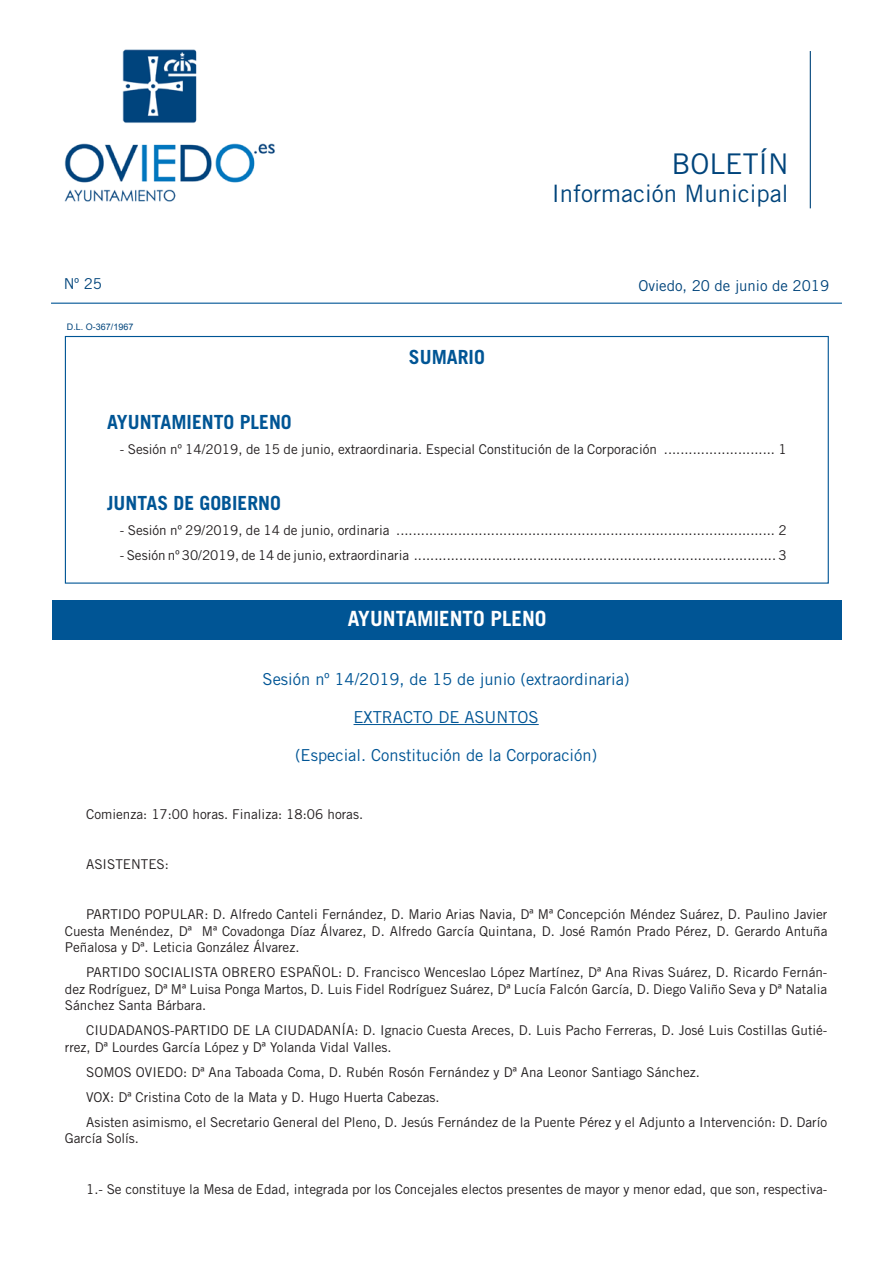
<style>
.page{position:relative;width:893px;height:1263px;background:#fff}
.page>*{position:absolute;margin:0;border:0;box-sizing:border-box;transform-origin:0 0}
.t1{font:28.5px "Trade Gothic LT Std";color:#00447b}
.t2{font:24px "Trade Gothic LT Std";color:#00447b}
.SECCIONES{font:700 21px "Trade Gothic LT Std";color:#fff}
.TITULOS_SUMARIO_trad{font:700 19.5px "Trade Gothic LT Std";color:#005595}
.TÍTULOS_ANUNCIOS_tra{font:700 19.5px "Trade Gothic LT Std";color:#005595}
.SESIONES_trade{font:16.5px "Trade Gothic LT Std";color:#005595}
.EXTRACTO_DE_ACUERDOS{font:16.5px "Trade Gothic LT Std";color:#005595}
.t3{font:15px "Trade Gothic LT Std";color:#00447b}
.TEXTO_BIM_trade{font:13.5px/16.5px "Trade Gothic LT Std";color:#231f20;text-align:justify}
.t4{font:9px "Arial";color:#00447b}
</style>
<div class="page">
<hr style="left:810px;top:51px;width:1px;height:157px;background:#00447b">
<hr style="left:51px;top:303px;width:791px;height:1px;background:#005595">
<img style="left:64px;top:49px;width:211px;height:153px">
<div style="left:65px;top:336px;width:764px;height:248px;border:1px solid #005595"></div>
<hr style="left:354px;top:724px;width:185px;height:1px;background:#005595">
<div style="left:52px;top:601px;width:790px;height:39px;background:#005595"></div>
<p class="t3" style="left:64px;top:275px;width:40px">Nº 25</p>
<p class="t4" style="left:67px;top:321px;width:68px">D.L. O-367/1967</p>
<p class="TÍTULOS_ANUNCIOS_tra" style="left:409px;top:345px;width:77px">SUMARIO</p>
<p class="t1" style="left:671px;top:146px;width:119px">BOLETÍN</p>
<p class="t2" style="left:552px;top:179px;width:238px">Información Municipal</p>
<p class="t3" style="left:638px;top:277px;width:192px">Oviedo, 20 de junio de 2019</p>
<p class="TITULOS_SUMARIO_trad" style="left:107px;top:410px;width:186px">AYUNTAMIENTO PLENO</p>
<p class="TEXTO_BIM_trade" style="left:120px;top:440px;width:668px">- Sesión nº 14/2019, de 15 de junio, extraordinaria. Especial Constitución de la Corporación ........................... 1</p>
<p class="TITULOS_SUMARIO_trad" style="left:107px;top:491px;width:175px">JUNTAS DE GOBIERNO</p>
<p class="TEXTO_BIM_trade" style="left:120px;top:521px;width:668px">- Sesión nº 29/2019, de 14 de junio, ordinaria ............................................................................................ 2</p>
<p class="TEXTO_BIM_trade" style="left:120px;top:546px;width:668px">- Sesión nº 30/2019, de 14 de junio, extraordinaria ........................................................................................ 3</p>
<p class="SECCIONES" style="left:348px;top:605px;width:200px">AYUNTAMIENTO PLENO</p>
<p class="SESIONES_trade" style="left:263px;top:669px;width:368px">Sesión nº 14/2019, de 15 de junio (extraordinaria)</p>
<p class="EXTRACTO_DE_ACUERDOS" style="left:354px;top:707px;width:187px">EXTRACTO DE ASUNTOS</p>
<p class="SESIONES_trade" style="left:295px;top:745px;width:304px">(Especial. Constitución de la Corporación)</p>
<p class="TEXTO_BIM_trade" style="left:86px;top:806px;width:279px">Comienza: 17:00 horas. Finaliza: 18:06 horas.</p>
<p class="TEXTO_BIM_trade" style="left:86px;top:856px;width:84px">ASISTENTES:</p>
<p class="TEXTO_BIM_trade" style="left:65px;top:906px;width:764px;text-indent:21px">PARTIDO POPULAR: D. Alfredo Canteli Fernández, D. Mario Arias Navia, Dª Mª Concepción Méndez Suárez, D. Paulino Javier Cuesta Menéndez, Dª Mª Covadonga Díaz Álvarez, D. Alfredo García Quintana, D. José Ramón Prado Pérez, D. Gerardo Antuña Peñalosa y Dª. Leticia González Álvarez.</p>
<p class="TEXTO_BIM_trade" style="left:65px;top:964px;width:764px;text-indent:21px">PARTIDO SOCIALISTA OBRERO ESPAÑOL: D. Francisco Wenceslao López Martínez, Dª Ana Rivas Suárez, D. Ricardo Fernán&shy;dez Rodríguez, Dª Mª Luisa Ponga Martos, D. Luis Fidel Rodríguez Suárez, Dª Lucía Falcón García, D. Diego Valiño Seva y Dª Natalia Sánchez Santa Bárbara.</p>
<p class="TEXTO_BIM_trade" style="left:65px;top:1022px;width:764px;text-indent:21px">CIUDADANOS-PARTIDO DE LA CIUDADANÍA: D. Ignacio Cuesta Areces, D. Luis Pacho Ferreras, D. José Luis Costillas Gutié&shy;rrez, Dª Lourdes García López y Dª Yolanda Vidal Valles.</p>
<p class="TEXTO_BIM_trade" style="left:86px;top:1064px;width:615px">SOMOS OVIEDO: Dª Ana Taboada Coma, D. Rubén Rosón Fernández y Dª Ana Leonor Santiago Sánchez.</p>
<p class="TEXTO_BIM_trade" style="left:86px;top:1089px;width:355px">VOX: Dª Cristina Coto de la Mata y D. Hugo Huerta Cabezas.</p>
<p class="TEXTO_BIM_trade" style="left:65px;top:1114px;width:764px;text-indent:21px">Asisten asimismo, el Secretario General del Pleno, D. Jesús Fernández de la Puente Pérez y el Adjunto a Intervención: D. Darío<br>García Solís.</p>
<p class="TEXTO_BIM_trade" style="left:86px;top:1180px;width:743px">1.- Se constituye la Mesa de Edad, integrada por los Concejales electos presentes de mayor y menor edad, que son, respectiva-</p>
</div>
